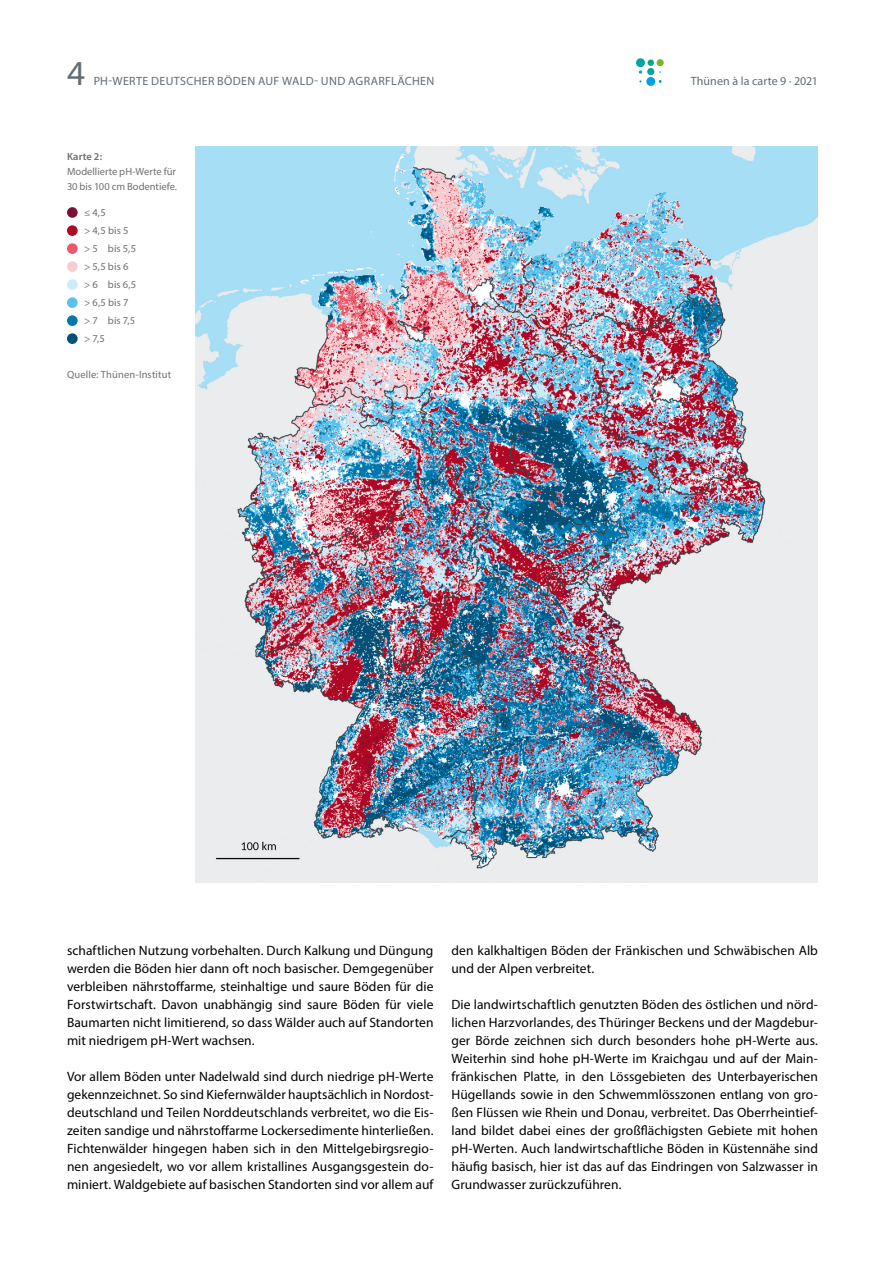
<style>
.page{position:relative;width:885px;height:1263px;background:#fff}
.page>*{position:absolute;margin:0;border:0;box-sizing:border-box;transform-origin:0 0}
.Pagina{font:35.25px "Myriad Pro";color:#616d72}
.Fließtext{font:13.5px/18px "Myriad Pro";letter-spacing:.005em;color:#000;text-align:justify}
.t1{font:12px "Myriad Pro";letter-spacing:.02em;color:#616d72}
.Bildunterschrift{font:10.5px/15px "Myriad Pro";letter-spacing:.01em;color:#706f6f}
.s1{font-weight:600}
.s2{color:#758187}
</style>
<div class="page">
<div style="left:656px;top:59px;width:7px;height:7px;background:#76b82a;border-radius:50%"></div>
<div style="left:647px;top:60px;width:7px;height:6px;background:#00a984;border-radius:50%"></div>
<div style="left:647px;top:68px;width:7px;height:7px;background:#00a3a6;border-radius:50%"></div>
<div style="left:646px;top:77px;width:9px;height:9px;background:#009fe3;border-radius:50%"></div>
<div style="left:636px;top:58px;width:9px;height:9px;background:#00a3a6;border-radius:50%"></div>
<svg style="left:638px;top:70px;width:4px;height:4px"></svg>
<img style="left:195px;top:147px;width:622px;height:735px">
<div style="left:67px;top:207px;width:11px;height:11px;background:#7d0f32;border-radius:50%"></div>
<div style="left:67px;top:225px;width:11px;height:11px;background:#af0825;border-radius:50%"></div>
<div style="left:67px;top:243px;width:11px;height:11px;background:#ec596a;border-radius:50%"></div>
<div style="left:67px;top:261px;width:11px;height:11px;background:#f9ccd1;border-radius:50%"></div>
<div style="left:67px;top:279px;width:11px;height:11px;background:#ccecf9;border-radius:50%"></div>
<div style="left:67px;top:297px;width:11px;height:11px;background:#59c1ec;border-radius:50%"></div>
<div style="left:67px;top:315px;width:11px;height:11px;background:#0078ad;border-radius:50%"></div>
<div style="left:67px;top:333px;width:11px;height:11px;background:#005078;border-radius:50%"></div>
<div style="left:715px;top:602px;width:97px;height:216px;background:#ebeced"></div>
<p class="Pagina" style="left:67px;top:51px;width:20px">4</p>
<p class="t1" style="left:94px;top:74px;width:342px">PH-WERTE DEUTSCHER BÖDEN AUF WALD- UND AGRARFLÄCHEN</p>
<p class="t1" style="left:690px;top:74px;width:129px">Thünen à la carte 9 · 2021</p>
<p class="Bildunterschrift" style="left:67px;top:149px;width:112px"><span class="s1">Karte 2:<br></span>Modellierte pH-Werte für<br>30 bis 100 cm Bodentiefe.</p>
<p class="Bildunterschrift" style="left:84px;top:205px;width:23px"><span class="s2">≤</span> 4,5</p>
<p class="Bildunterschrift" style="left:84px;top:223px;width:46px">&gt; 4,5 bis 5</p>
<p class="Bildunterschrift" style="left:84px;top:241px;width:54px">&gt; 5 bis 5,5</p>
<p class="Bildunterschrift" style="left:84px;top:259px;width:46px">&gt; 5,5 bis 6</p>
<p class="Bildunterschrift" style="left:84px;top:277px;width:54px">&gt; 6 bis 6,5</p>
<p class="Bildunterschrift" style="left:84px;top:295px;width:46px">&gt; 6,5 bis 7</p>
<p class="Bildunterschrift" style="left:84px;top:313px;width:53px">&gt; 7 bis 7,5</p>
<p class="Bildunterschrift" style="left:84px;top:331px;width:22px">&gt; 7,5</p>
<p class="Bildunterschrift" style="left:67px;top:367px;width:106px">Quelle: Thünen-Institut</p>
<p class="Fließtext" style="left:67px;top:941px;width:368px">schaftlichen Nutzung vorbehalten. Durch Kalkung und Düngung werden die Böden hier dann oft noch basischer. Demgegenüber verbleiben nährstoffarme, steinhaltige und saure Böden für die Forstwirtschaft. Davon unabhängig sind saure Böden für viele Baumarten nicht limitierend, so dass Wälder auch auf Standorten mit niedrigem pH-Wert wachsen.</p>
<p class="Fließtext" style="left:67px;top:1067px;width:368px">Vor allem Böden unter Nadelwald sind durch niedrige pH-Werte gekennzeichnet. So sind Kiefernwälder hauptsächlich in Nordost&shy;deutschland und Teilen Norddeutschlands verbreitet, wo die Eis&shy;zeiten sandige und nährstoffarme Lockersedimente hinterließen.<br>Fichtenwälder hingegen haben sich in den Mittelgebirgsregio&shy;nen angesiedelt, wo vor allem kristallines Ausgangsgestein do&shy;miniert. Waldgebiete auf basischen Standorten sind vor allem auf</p>
<p class="Fließtext" style="left:451px;top:941px;width:368px">den kalkhaltigen Böden der Fränkischen und Schwäbischen Alb und der Alpen verbreitet.</p>
<p class="Fließtext" style="left:451px;top:995px;width:368px">Die landwirtschaftlich genutzten Böden des östlichen und nörd&shy;lichen Harzvorlandes, des Thüringer Beckens und der Magdebur&shy;ger Börde zeichnen sich durch besonders hohe pH-Werte aus.<br>Weiterhin sind hohe pH-Werte im Kraichgau und auf der Main&shy;fränkischen Platte, in den Lössgebieten des Unterbayerischen Hügellands sowie in den Schwemmlösszonen entlang von gro&shy;ßen Flüssen wie Rhein und Donau, verbreitet. Das Oberrheintief&shy;land bildet dabei eines der großflächigsten Gebiete mit hohen pH-Werten. Auch landwirtschaftliche Böden in Küstennähe sind häufig basisch, hier ist das auf das Eindringen von Salzwasser in Grundwasser zurückzuführen.</p>
</div>
